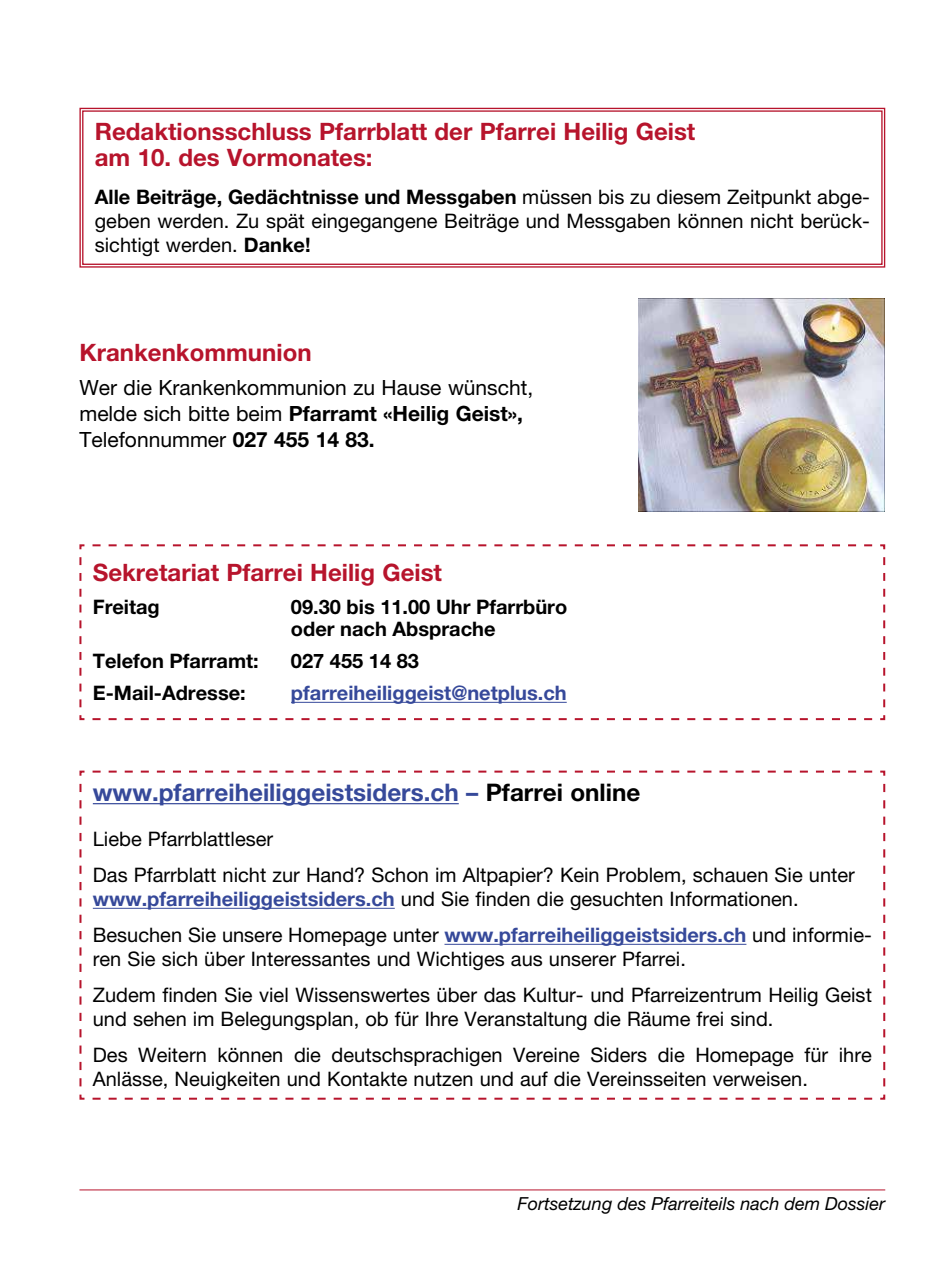
<style>
.page{position:relative;width:942px;height:1276px;background:#fff}
.page>*{position:absolute;margin:0;border:0;box-sizing:border-box;transform-origin:0 0}
.t1{font:700 24.2px "Helvetica Neue LT Pro";color:#36499a}
.t2{font:700 24px/26px "Helvetica Neue LT Pro";color:#b7142c}
.t3{font:21px/26px "Helvetica Neue LT Pro";color:#000}
.t4{font:20px/36px "Helvetica Neue LT Pro";color:#000}
.t5{font:700 20px/22px "Helvetica Neue LT Pro";color:#000}
.t6{font:700 20px "Helvetica Neue LT Pro";color:#36499a}
.t7{font:italic 18px "Helvetica Neue LT Pro";color:#000}
.s1{font-weight:700}
.s2{color:#000}
.s3{font-weight:700;color:#36499a}
</style>
<div class="page">
<svg style="left:79px;top:770px;width:806px;height:330px"></svg>
<hr style="left:79px;top:1189px;width:805px;height:1px;background:#b7142c">
<svg style="left:79px;top:107px;width:806px;height:161px"></svg>
<div style="left:82px;top:110px;width:800px;height:155px;border:1px solid #b7142c"></div>
<svg style="left:79px;top:544px;width:806px;height:177px"></svg>
<img style="left:638px;top:298px;width:246px;height:213px">
<p class="t2" style="left:95px;top:118px;width:602px">Redaktionsschluss Pfarrblatt der Pfarrei Heilig Geist am 10. des Vormonates:</p>
<p class="t4" style="left:95px;top:185px;width:776px;line-height:24px;text-align:justify"><span class="s1">Alle Beiträge, Gedächtnisse und Messgaben</span> müssen bis zu diesem Zeitpunkt abge&shy;geben werden. Zu spät eingegangene Beiträge und Messgaben können nicht berück&shy;sichtigt werden. <span class="s1">Danke!</span></p>
<p class="t2" style="left:79px;top:338px;width:233px">Krankenkommunion</p>
<p class="t3" style="left:79px;top:374px;width:455px">Wer die Krankenkommunion zu Hause wünscht, melde sich bitte beim <span class="s1">Pfarramt «Heilig Geist»,<br></span>Telefonnummer <span class="s1">027 455 14 83.</span></p>
<p class="t2" style="left:93px;top:559px;width:350px">Sekretariat Pfarrei Heilig Geist</p>
<p class="t5" style="left:93px;top:596px;width:69px">Freitag</p>
<p class="t5" style="left:291px;top:596px;width:278px">09.30 bis 11.00 Uhr Pfarrbüro oder nach Absprache</p>
<p class="t5" style="left:93px;top:650px;width:167px">Telefon Pfarramt:</p>
<p class="t5" style="left:291px;top:650px;width:129px">027 455 14 83</p>
<p class="t5" style="left:93px;top:682px;width:154px">E-Mail-Adresse:</p>
<p class="t6" style="left:291px;top:681px;width:277px">pfarreiheiliggeist@netplus.ch</p>
<p class="t1" style="left:93px;top:777px;width:549px">www.pfarreiheiliggeistsiders.ch – <span class="s2">Pfarrei online</span></p>
<p class="t4" style="left:93px;top:821px;width:763px">Liebe Pfarrblattleser<br>Das Pfarrblatt nicht zur Hand? Schon im Altpapier? Kein Problem, schauen Sie unter</p>
<p class="t4" style="left:93px;top:881px;width:780px"><span class="s3">www.pfarreiheiliggeistsiders.ch</span> und Sie finden die gesuchten Informationen.<br>Besuchen Sie unsere Homepage unter <span class="s3">www.pfarreiheiliggeistsiders.ch</span> und informie-</p>
<p class="t4" style="left:93px;top:941px;width:780px">ren Sie sich über Interessantes und Wichtiges aus unserer Pfarrei.<br>Zudem finden Sie viel Wissenswertes über das Kultur- und Pfarreizentrum Heilig Geist</p>
<p class="t4" style="left:93px;top:1001px;width:780px">und sehen im Belegungsplan, ob für Ihre Veranstaltung die Räume frei sind.<br>Des Weitern können die deutschsprachigen Vereine Siders die Homepage für ihre</p>
<p class="t4" style="left:93px;top:1061px;width:716px">Anlässe, Neuigkeiten und Kontakte nutzen und auf die Vereinsseiten verweisen.</p>
<p class="t7" style="left:517px;top:1193px;width:369px">Fortsetzung des Pfarreiteils nach dem Dossier</p>
</div>
